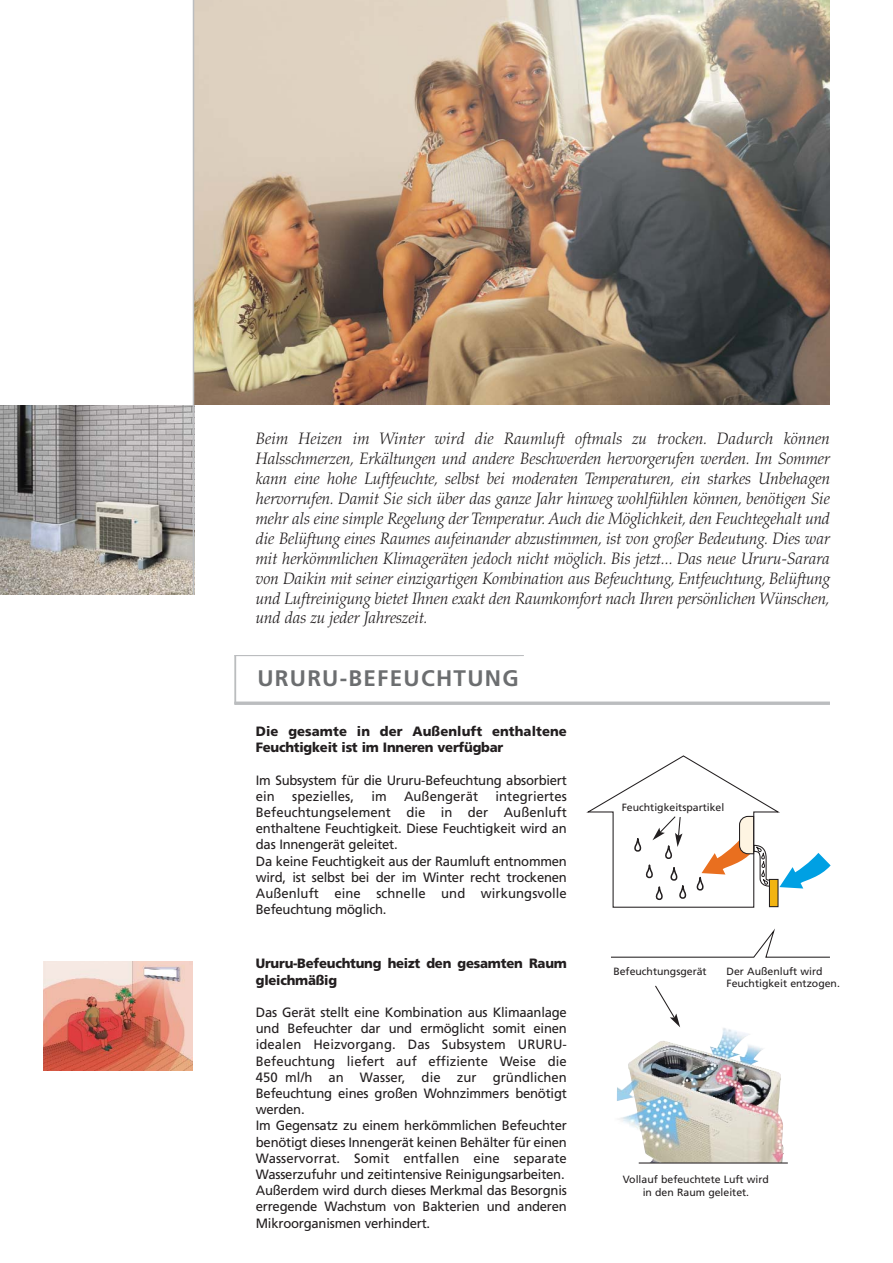
<style>
.page{position:relative;width:893px;height:1263px;background:#fff}
.page>*{position:absolute;margin:0;border:0;box-sizing:border-box;transform-origin:0 0}
.t1{font:700 22.5px "Frutiger";letter-spacing:.055em;color:#6c6e70}
.t2{font:italic 300 16.5px/20px "Palatino";color:#231f20;text-align:justify}
.t3{font:13.5px/16.2px "Frutiger";letter-spacing:-.015em;color:#231f20}
.t4{font:900 13.5px/16.2px "Frutiger";letter-spacing:-.02em;color:#231f20}
.t5{font:13.5px "Frutiger";letter-spacing:.005em;color:#231f20}
.t6{font:10.5px/12.6px "Frutiger";color:#231f20}
</style>
<div class="page">
<img style="left:0;top:405px;width:193px;height:190px">
<img style="left:194px;top:0;width:636px;height:405px">
<hr style="left:193px;top:0;width:1px;height:595px;background:#bbbdbf">
<img style="left:617px;top:1028px;width:167px;height:135px">
<hr style="left:639px;top:1162px;width:149px;height:2px;background:#231f20">
<svg style="left:586px;top:755px;width:244px;height:153px"></svg>
<svg style="left:655px;top:985px;width:25px;height:42px"></svg>
<svg style="left:611px;top:928px;width:219px;height:30px"></svg>
<img style="left:43px;top:961px;width:150px;height:110px">
<hr style="left:235px;top:702px;width:595px;height:3px;background:#bbbdbf">
<hr style="left:235px;top:655px;width:289px;height:1px;background:#bbbdbf">
<hr style="left:235px;top:655px;width:1px;height:49px;background:#bbbdbf">
<p class="t2" style="left:256px;top:430px;width:576px">Beim Heizen im Winter wird die Raumluft oftmals zu trocken. Dadurch können Halsschmerzen, Erkältungen und andere Beschwerden hervorgerufen werden. Im Sommer kann eine hohe Luftfeuchte, selbst bei moderaten Temperaturen, ein starkes Unbehagen hervorrufen. Damit Sie sich über das ganze Jahr hinweg wohlfühlen können, benötigen Sie mehr als eine simple Regelung der Temperatur. Auch die Möglichkeit, den Feuchtegehalt und die Belüftung eines Raumes aufeinander abzustimmen, ist von großer Bedeutung. Dies war mit herkömmlichen Klimageräten jedoch nicht möglich. Bis jetzt... Das neue Ururu-Sarara von Daikin mit seiner einzigartigen Kombination aus Befeuchtung, Entfeuchtung, Belüftung und Luftreinigung bietet Ihnen exakt den Raumkomfort nach Ihren persönlichen Wünschen, und das zu jeder Jahreszeit.</p>
<h1 class="t1" style="left:257px;top:670px;width:263px">URURU-BEFEUCHTUNG</h1>
<p class="t4" style="left:256px;top:724px;width:313px">Die gesamte in der Außenluft enthaltene<br>Feuchtigkeit ist im Inneren verfügbar</p>
<p class="t3" style="left:256px;top:773px;width:313px">Im Subsystem für die Ururu-Befeuchtung absorbiert ein</p>
<p class="t5" style="left:292px;top:791px;width:63px">spezielles,</p>
<p class="t3" style="left:371px;top:789px;width:17px">im</p>
<p class="t5" style="left:404px;top:791px;width:76px">Außengerät</p>
<p class="t3" style="left:256px;top:789px;width:313px;text-indent:240px">integriertes Befeuchtungselement die in der Außenluft enthaltene Feuchtigkeit. Diese Feuchtigkeit wird an das Innengerät geleitet.<br>Da keine Feuchtigkeit aus der Raumluft entnommen wird, ist selbst bei der im Winter recht trockenen Außenluft eine schnelle und wirkungsvolle Befeuchtung möglich.</p>
<p class="t4" style="left:256px;top:957px;width:313px">Ururu-Befeuchtung heizt den gesamten Raum gleichmäßig</p>
<p class="t3" style="left:256px;top:1005px;width:313px">Das Gerät stellt eine Kombination aus Klimaanlage und Befeuchter dar und ermöglicht somit einen idealen Heizvorgang. Das Subsystem URURU-Befeuchtung liefert auf effiziente Weise die 450 ml/h an Wasser, die zur gründlichen Befeuchtung eines großen Wohnzimmers benötigt werden.<br>Im Gegensatz zu einem herkömmlichen Befeuchter benötigt dieses Innengerät keinen Behälter für einen Wasservorrat. Somit entfallen eine separate Wasserzufuhr und zeitintensive Reinigungsarbeiten.<br>Außerdem wird durch dieses Merkmal das Besorgnis erregende Wachstum von Bakterien und anderen Mikroorganismen verhindert.</p>
<p class="t6" style="left:622px;top:802px;width:104px">Feuchtigkeitspartikel</p>
<p class="t6" style="left:613px;top:965px;width:95px">Befeuchtungsgerät</p>
<p class="t6" style="left:726px;top:965px;width:115px">Der Außenluft wird<br>Feuchtigkeit entzogen.</p>
<p class="t6" style="left:623px;top:1174px;width:148px;text-align:center">Vollauf befeuchtete Luft wird in den Raum geleitet.</p>
</div>
